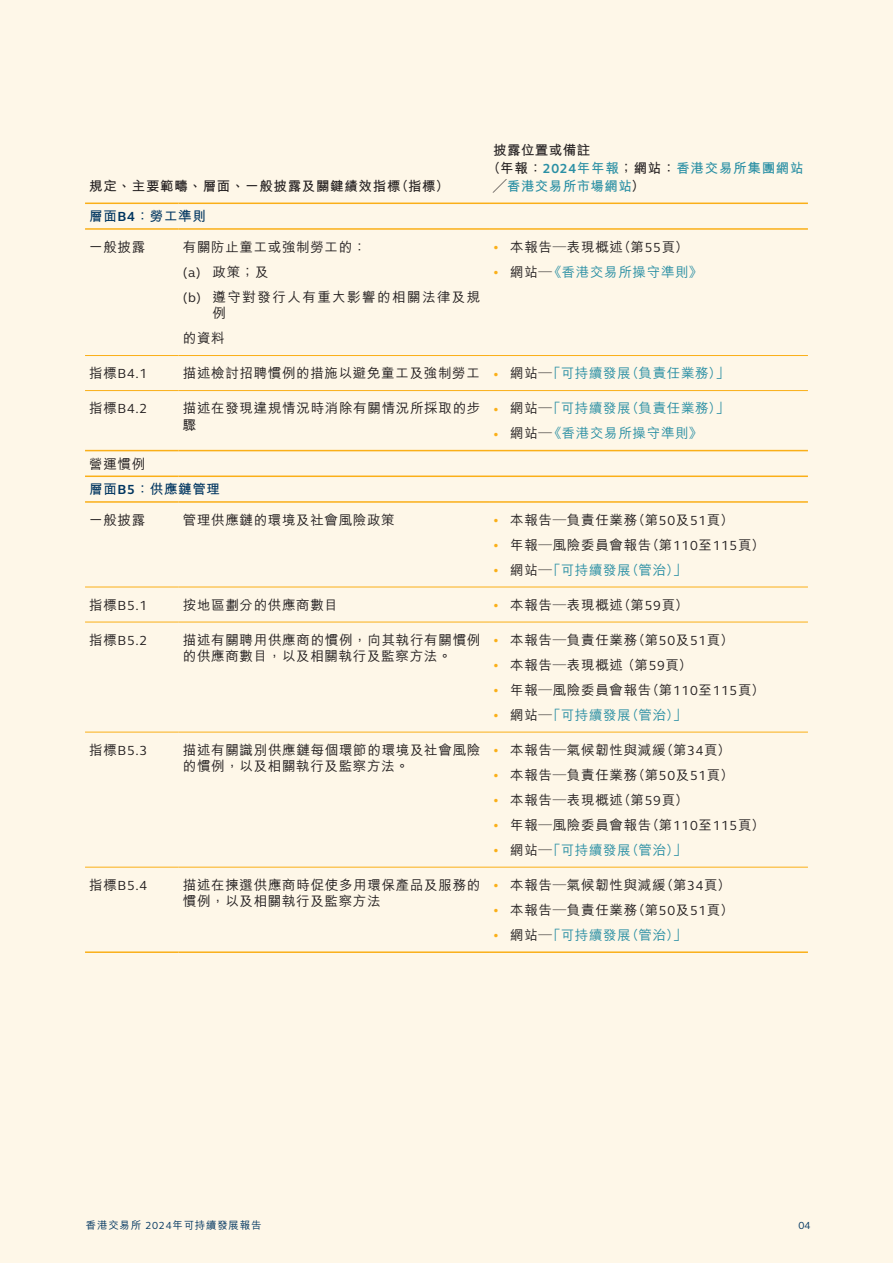
<style>
.page{position:relative;width:893px;height:1263px;background:#fef7e8}
.page>*{position:absolute;margin:0;border:0;box-sizing:border-box;transform-origin:0 0}
.t1{font:500 13.5px/16.5px "M Hei HK";letter-spacing:.05em;color:#231f20}
.t2{font:500 13.5px "M Hei HK";letter-spacing:.05em;color:#2a8fa4}
.t3{font:500 13.5px/25px "M Hei HK";letter-spacing:.11em;color:#231f20}
.t4{font:13.5px "FS Elliot Pro";letter-spacing:.05em;color:#231f20}
.t5{font:700 13.5px "M Hei HK";letter-spacing:.05em;color:#231f20}
.t6{font:700 13.5px "M Hei HK";letter-spacing:.055em;color:#2a8fa4}
.t7{font:700 13.5px/25.7px "M Hei HK";letter-spacing:.05em;color:#003560}
.t8{font:700 13.5px "M Hei HK";letter-spacing:.03em;color:#2a8fa4}
.t9{font:700 13.5px "M Hei HK";letter-spacing:.03em;color:#231f20}
.t10{font:500 10.5px "M Hei HK";letter-spacing:.07em;color:#003560}
.t11{font:10.5px "FS Elliot Pro";color:#003560}
.s1{font-family:"FS Elliot Pro"}
.s2{font-family:"FS Elliot Pro";font-weight:400}
.s3{color:#231f20}
.s4{font-family:"FS Elliot Pro";font-weight:700;font-size:12px;color:#faaf18}
.s5{font-family:"M Hei HK";font-weight:500}
.s6{color:#2a8fa4}
.s7{font-weight:500;color:#231f20}
</style>
<div class="page">
<hr style="left:85px;top:355px;width:94px;height:1px;background:#faaf18">
<hr style="left:179px;top:355px;width:310px;height:1px;background:#faaf18">
<hr style="left:489px;top:355px;width:319px;height:1px;background:#faaf18">
<hr style="left:85px;top:587px;width:94px;height:1px;background:#faaf18">
<hr style="left:179px;top:587px;width:310px;height:1px;background:#faaf18">
<hr style="left:489px;top:587px;width:319px;height:1px;background:#faaf18">
<hr style="left:85px;top:203px;width:94px;height:1px;background:#faaf18">
<hr style="left:179px;top:203px;width:310px;height:1px;background:#faaf18">
<hr style="left:489px;top:203px;width:319px;height:1px;background:#faaf18">
<hr style="left:489px;top:390px;width:319px;height:1px;background:#faaf18">
<hr style="left:85px;top:951px;width:94px;height:2px;background:#faaf18">
<hr style="left:179px;top:951px;width:310px;height:2px;background:#faaf18">
<hr style="left:489px;top:951px;width:319px;height:2px;background:#faaf18">
<hr style="left:179px;top:390px;width:310px;height:1px;background:#faaf18">
<hr style="left:85px;top:390px;width:94px;height:1px;background:#faaf18">
<hr style="left:85px;top:622px;width:94px;height:1px;background:#faaf18">
<hr style="left:85px;top:732px;width:94px;height:1px;background:#faaf18">
<hr style="left:85px;top:867px;width:94px;height:1px;background:#faaf18">
<hr style="left:179px;top:622px;width:310px;height:1px;background:#faaf18">
<hr style="left:85px;top:228px;width:94px;height:2px;background:#faaf18">
<hr style="left:179px;top:228px;width:310px;height:2px;background:#faaf18">
<hr style="left:489px;top:228px;width:319px;height:2px;background:#faaf18">
<hr style="left:179px;top:732px;width:310px;height:1px;background:#faaf18">
<hr style="left:179px;top:867px;width:310px;height:1px;background:#faaf18">
<hr style="left:489px;top:622px;width:319px;height:1px;background:#faaf18">
<hr style="left:489px;top:732px;width:319px;height:1px;background:#faaf18">
<hr style="left:489px;top:867px;width:319px;height:1px;background:#faaf18">
<hr style="left:85px;top:450px;width:94px;height:1px;background:#faaf18">
<hr style="left:179px;top:450px;width:310px;height:1px;background:#faaf18">
<hr style="left:489px;top:450px;width:319px;height:1px;background:#faaf18">
<hr style="left:85px;top:475px;width:94px;height:2px;background:#faaf18">
<hr style="left:179px;top:475px;width:310px;height:2px;background:#faaf18">
<hr style="left:489px;top:475px;width:319px;height:2px;background:#faaf18">
<hr style="left:85px;top:501px;width:94px;height:2px;background:#faaf18">
<hr style="left:179px;top:501px;width:310px;height:2px;background:#faaf18">
<hr style="left:489px;top:501px;width:319px;height:2px;background:#faaf18">
<p class="t5" style="left:89px;top:177px;width:361px">規定、主要範疇、層面、一般披露及關鍵績效指標（指標）</p>
<p class="t7" style="left:89px;top:202px;width:118px">層面<span class="s1">B4</span>：勞工準則</p>
<p class="t1" style="left:89px;top:237px;width:58px">一般披露</p>
<p class="t3" style="left:183px;top:233px;width:299px">有關防止童工或強制勞工的：<br><span class="s2">(a)</span> 政策；及<br><span class="s2">(b)</span> 遵守對發行人有重大影響的相關法律及規</p>
<p class="t1" style="left:183px;top:300px;width:45px;line-height:25px;text-align:right">例<br>的資料</p>
<p class="t9" style="left:493px;top:141px;width:98px">披露位置或備註</p>
<p class="t6" style="left:487px;top:159px;width:318px"><span class="s3">（年報：</span><span class="s1">2024</span>年年報<span class="s3">；網站：</span>香港交易所集團網站</p>
<p class="t8" style="left:493px;top:177px;width:153px"><span class="s3">╱</span>香港交易所市場網站<span class="s3">）</span></p>
<p class="t1" style="left:493px;top:237px;width:196px"><span class="s4">•</span> 本報告—表現概述（第<span class="s2">55</span>頁）</p>
<p class="t2" style="left:493px;top:262px;width:211px"><span class="s4">•</span> <span class="s3">網站—</span>《香港交易所操守準則》</p>
<p class="t4" style="left:89px;top:365px;width:60px"><span class="s5">指標</span>B4.1</p>
<p class="t1" style="left:183px;top:364px;width:548px">描述檢討招聘慣例的措施以避免童工及強制勞工 <span class="s4">•</span> 網站—<span class="s6">「可持續發展（負責任業務）」</span></p>
<p class="t4" style="left:89px;top:400px;width:60px"><span class="s5">指標</span>B4.2</p>
<p class="t1" style="left:183px;top:399px;width:299px">描述在發現違規情況時消除有關情況所採取的步驟</p>
<p class="t2" style="left:493px;top:398px;width:237px"><span class="s4">•</span> <span class="s3">網站—</span>「可持續發展（負責任業務）」</p>
<p class="t2" style="left:493px;top:423px;width:211px"><span class="s4">•</span> <span class="s3">網站—</span>《香港交易所操守準則》</p>
<p class="t7" style="left:89px;top:450px;width:132px"><span class="s7">營運慣例<br></span>層面<span class="s1">B5</span>：供應鏈管理</p>
<p class="t1" style="left:89px;top:510px;width:58px">一般披露</p>
<p class="t1" style="left:183px;top:510px;width:213px">管理供應鏈的環境及社會風險政策</p>
<p class="t1" style="left:493px;top:510px;width:242px"><span class="s4">•</span> 本報告—負責任業務（第<span class="s2">50</span>及<span class="s2">51</span>頁）</p>
<p class="t1" style="left:493px;top:535px;width:273px"><span class="s4">•</span> 年報—風險委員會報告（第<span class="s2">110</span>至<span class="s2">115</span>頁）</p>
<p class="t2" style="left:493px;top:560px;width:195px"><span class="s4">•</span> <span class="s3">網站—</span>「可持續發展（管治）」</p>
<p class="t4" style="left:89px;top:596px;width:60px"><span class="s5">指標</span>B5.1</p>
<p class="t1" style="left:183px;top:595px;width:157px">按地區劃分的供應商數目</p>
<p class="t1" style="left:493px;top:595px;width:196px"><span class="s4">•</span> 本報告—表現概述（第<span class="s2">59</span>頁）</p>
<p class="t4" style="left:89px;top:631px;width:60px"><span class="s5">指標</span>B5.2</p>
<p class="t1" style="left:183px;top:630px;width:299px">描述有關聘用供應商的慣例，向其執行有關慣例的供應商數目，以及相關執行及監察方法。</p>
<p class="t1" style="left:493px;top:630px;width:242px"><span class="s4">•</span> 本報告—負責任業務（第<span class="s2">50</span>及<span class="s2">51</span>頁）</p>
<p class="t1" style="left:493px;top:655px;width:200px"><span class="s4">•</span> 本報告—表現概述（第<span class="s2">59</span>頁）</p>
<p class="t1" style="left:493px;top:680px;width:273px"><span class="s4">•</span> 年報—風險委員會報告（第<span class="s2">110</span>至<span class="s2">115</span>頁）</p>
<p class="t2" style="left:493px;top:705px;width:195px"><span class="s4">•</span> <span class="s3">網站—</span>「可持續發展（管治）」</p>
<p class="t4" style="left:89px;top:741px;width:60px"><span class="s5">指標</span>B5.3</p>
<p class="t1" style="left:183px;top:740px;width:299px">描述有關識別供應鏈每個環節的環境及社會風險的慣例，以及相關執行及監察方法。</p>
<p class="t1" style="left:493px;top:740px;width:239px"><span class="s4">•</span> 本報告—氣候韌性與減緩（第<span class="s2">34</span>頁）</p>
<p class="t1" style="left:493px;top:765px;width:242px"><span class="s4">•</span> 本報告—負責任業務（第<span class="s2">50</span>及<span class="s2">51</span>頁）</p>
<p class="t1" style="left:493px;top:790px;width:196px"><span class="s4">•</span> 本報告—表現概述（第<span class="s2">59</span>頁）</p>
<p class="t1" style="left:493px;top:815px;width:273px"><span class="s4">•</span> 年報—風險委員會報告（第<span class="s2">110</span>至<span class="s2">115</span>頁）</p>
<p class="t2" style="left:493px;top:840px;width:195px"><span class="s4">•</span> <span class="s3">網站—</span>「可持續發展（管治）」</p>
<p class="t4" style="left:89px;top:876px;width:60px"><span class="s5">指標</span>B5.4</p>
<p class="t1" style="left:183px;top:876px;width:299px">描述在揀選供應商時促使多用環保產品及服務的慣例，以及相關執行及監察方法</p>
<p class="t1" style="left:493px;top:876px;width:239px"><span class="s4">•</span> 本報告—氣候韌性與減緩（第<span class="s2">34</span>頁）</p>
<p class="t1" style="left:493px;top:901px;width:242px"><span class="s4">•</span> 本報告—負責任業務（第<span class="s2">50</span>及<span class="s2">51</span>頁）</p>
<p class="t2" style="left:493px;top:925px;width:195px"><span class="s4">•</span> <span class="s3">網站—</span>「可持續發展（管治）」</p>
<p class="t10" style="left:86px;top:1217px;width:177px">香港交易所 <span class="s2">2024</span>年可持續發展報告</p>
<p class="t11" style="left:798px;top:1218px;width:14px">04</p>
</div>
